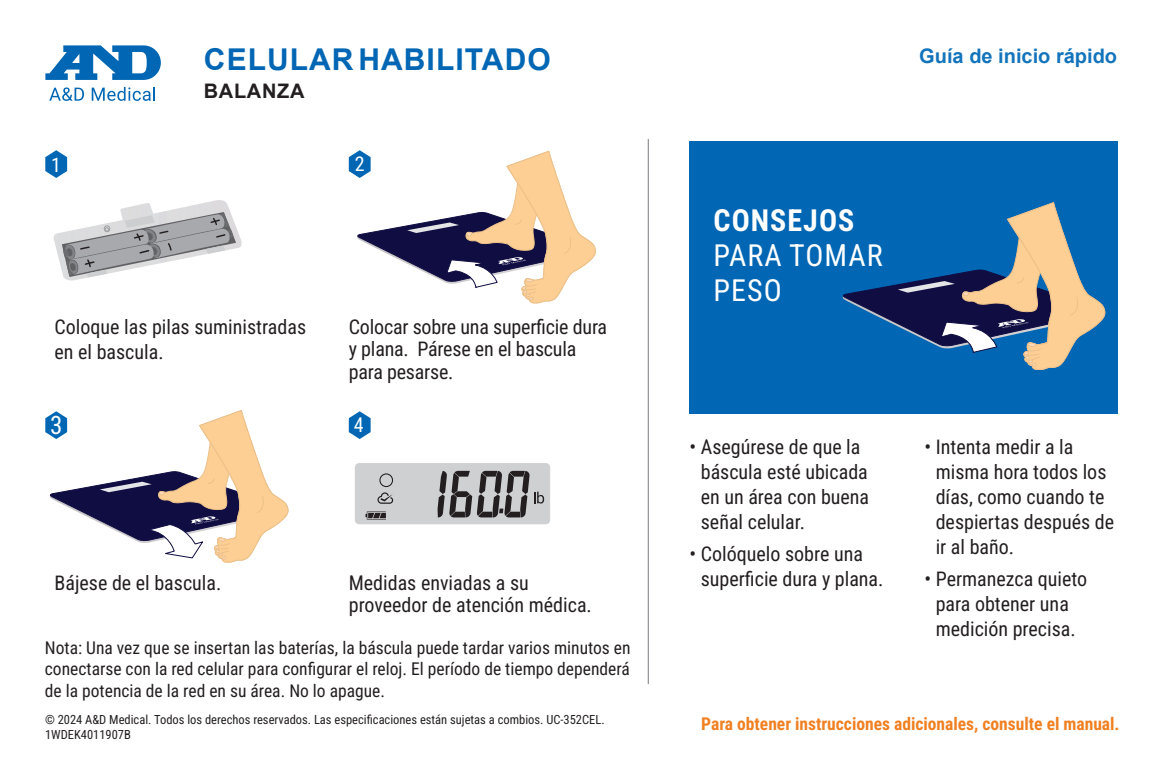
<style>
.page{position:relative;width:1163px;height:775px;background:#fff}
.page>*{position:absolute;margin:0;border:0;box-sizing:border-box;transform-origin:0 0}
.t1{font:30px/35px "Roboto Condensed";letter-spacing:.035em;color:#fff}
.Sp-body{font:700 30px "Arial";letter-spacing:.035em;color:#0166b3}
.t2{font:25px "Roboto Condensed";color:#fff}
.t3{font:20px/25px "Roboto Condensed";color:#231f20}
.Sp-body-2{font:700 20px "Arial";color:#1374bb}
.Sp-body-3{font:700 20px "Arial";letter-spacing:.035em;color:#231f20}
.t4{font:20px "Roboto Condensed";color:#fff}
.t5{font:17.5px/21px "Roboto Condensed";color:#231f20;text-align:justify}
.t6{font:700 17.5px "Roboto Condensed";color:#f08021}
.t7{font:12.5px/15px "Roboto Condensed";color:#231f20}
.s1{font-weight:700}
</style>
<div class="page">
<div style="left:689px;top:141px;width:429px;height:272px;background:#0166b3"></div>
<svg style="left:842px;top:202px;width:263px;height:168px"></svg>
<svg style="left:45px;top:150px;width:22px;height:28px"></svg>
<svg style="left:349px;top:150px;width:247px;height:153px"></svg>
<svg style="left:349px;top:411px;width:22px;height:27px"></svg>
<svg style="left:45px;top:410px;width:244px;height:152px"></svg>
<svg style="left:49px;top:87px;width:35px;height:14px"></svg>
<svg style="left:92px;top:87px;width:63px;height:14px"></svg>
<svg style="left:45px;top:45px;width:116px;height:35px"></svg>
<svg style="left:53px;top:200px;width:189px;height:81px"></svg>
<svg style="left:355px;top:463px;width:195px;height:61px;background:#aeaeb0"></svg>
<div style="left:379px;top:473px;width:14px;height:13px;border:1px solid #231f20;border-radius:50%"></div>
<hr style="left:648px;top:139px;width:1px;height:544px;background:#939598">
<p class="Sp-body" style="left:204px;top:38px;width:348px">CELULAR HABILITADO</p>
<p class="Sp-body-3" style="left:204px;top:77px;width:102px">BALANZA</p>
<p class="t4" style="left:51px;top:151px;width:11px">1</p>
<p class="t4" style="left:355px;top:150px;width:11px">2</p>
<p class="t3" style="left:55px;top:313px;width:253px">Coloque las pilas suministradas en el bascula.</p>
<p class="t3" style="left:349px;top:314px;width:260px;line-height:22.5px">Colocar sobre una superficie dura y plana. Párese en el bascula para pesarse.</p>
<p class="t2" style="left:50px;top:407px;width:14px">3</p>
<p class="t4" style="left:354px;top:411px;width:11px">4</p>
<p class="t3" style="left:55px;top:569px;width:168px">Bájese de el bascula.</p>
<p class="t3" style="left:349px;top:570px;width:245px;line-height:22.5px">Medidas enviadas a su proveedor de atención médica.</p>
<p class="t5" style="left:45px;top:636px;width:587px">Nota: Una vez que se insertan las baterías, la báscula puede tardar varios minutos en conectarse con la red celular para configurar el reloj. El período de tiempo dependerá de la potencia de la red en su área. No lo apague.</p>
<p class="Sp-body-2" style="left:919px;top:42px;width:199px">Guía de inicio rápido</p>
<p class="t1" style="left:713px;top:201px;width:171px"><span class="s1">CONSEJOS<br></span>PARA TOMAR<br>PESO</p>
<p class="t3" style="left:701px;top:433px;width:170px;text-indent:-11px">• Asegúrese de que la báscula esté ubicada en un área con buena señal celular.</p>
<p class="t3" style="left:701px;top:540px;width:184px;text-indent:-11px">• Colóquelo sobre una superficie dura y plana.</p>
<p class="t3" style="left:936px;top:433px;width:180px;text-indent:-11px">• Intenta medir a la misma hora todos los días, como cuando te despiertas después de ir al baño.</p>
<p class="t3" style="left:924px;top:565px;width:164px;text-align:center">• Permanezca quieto para obtener una medición precisa.</p>
<p class="t7" style="left:45px;top:711px;width:561px">© 2024 A&amp;D Medical. Todos los derechos reservados. Las especificaciones están sujetas a combios. UC-352CEL.<br>1WDEK4011907B</p>
<p class="t6" style="left:701px;top:711px;width:420px">Para obtener instrucciones adicionales, consulte el manual.</p>
</div>
